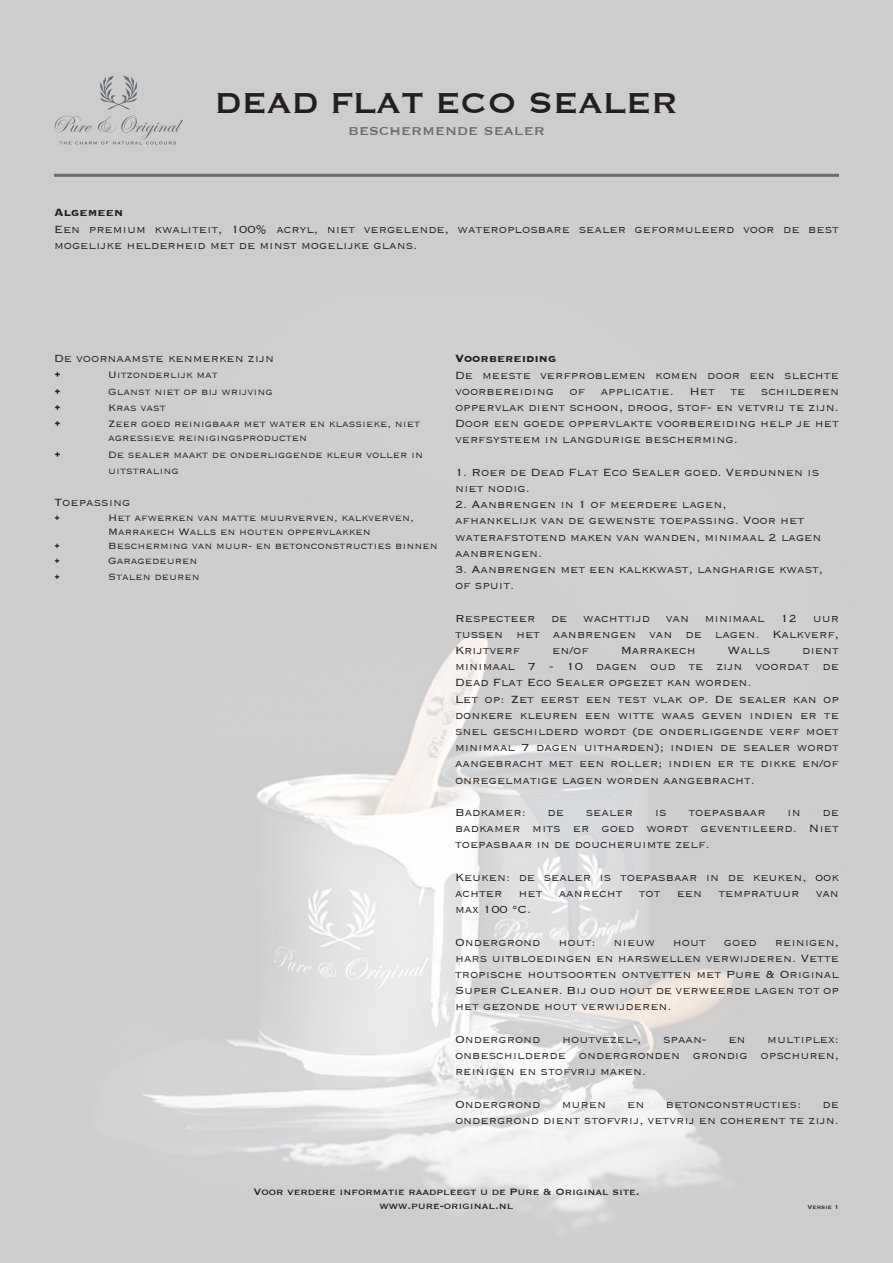
<style>
.page{position:relative;width:893px;height:1263px;background:#fff}
.page>*{position:absolute;margin:0;border:0;box-sizing:border-box;transform-origin:0 0}
.t1{font:37.5px "Copperplate";color:#231f20}
.t2{font:18px "Copperplate";color:#6a6d6f}
.t3{font:300 13.5px/16.2px "Copperplate";color:#231f20;text-align:justify}
.t4{font:700 13.5px "Copperplate";color:#231f20}
.t5{font:300 12px/14.4px "Copperplate";color:#231f20}
.t6{font:12px "Copperplate";color:#231f20}
.t7{font:7.5px "Copperplate";color:#231f20}
</style>
<div class="page">
<hr style="left:54px;top:174px;width:785px;height:3px;background:#6a6d6f">
<svg style="left:100px;top:75px;width:37px;height:34px"></svg>
<svg style="left:54px;top:116px;width:129px;height:28px;background:#c1c2c3"></svg>
<p class="t1" style="left:215px;top:79px;width:465px">DEAD FLAT ECO SEALER</p>
<p class="t2" style="left:348px;top:118px;width:198px">beschermende sealer</p>
<p class="t4" style="left:54px;top:204px;width:70px">Algemeen</p>
<p class="t3" style="left:54px;top:220px;width:786px">Een premium kwaliteit, 100% acryl, niet vergelende, wateroplosbare sealer geformuleerd voor de best mogelijke helderheid met de minst mogelijke glans.</p>
<p class="t3" style="left:54px;top:350px;width:222px">De voornaamste kenmerken zijn</p>
<p class="t3" style="left:54px;top:366px;width:8px">•</p>
<p class="t5" style="left:108px;top:367px;width:111px">Uitzonderlijk mat</p>
<p class="t3" style="left:54px;top:382px;width:8px">•</p>
<p class="t5" style="left:108px;top:384px;width:166px">Glanst niet op bij wrijving</p>
<p class="t3" style="left:54px;top:398px;width:8px">•</p>
<p class="t5" style="left:108px;top:400px;width:59px">Kras vast</p>
<p class="t3" style="left:54px;top:415px;width:8px">•</p>
<p class="t5" style="left:108px;top:416px;width:314px">Zeer goed reinigbaar met water en klassieke, niet agressieve reinigingsproducten</p>
<p class="t3" style="left:54px;top:445px;width:8px">•</p>
<p class="t5" style="left:108px;top:446px;width:317px;line-height:16.2px">De sealer maakt de onderliggende kleur voller in uitstraling</p>
<p class="t3" style="left:54px;top:494px;width:78px">Toepassing</p>
<p class="t5" style="left:54px;top:510px;width:7px">•</p>
<p class="t5" style="left:108px;top:510px;width:307px">Het afwerken van matte muurverven, kalkverven,<br>Marrakech Walls en houten oppervlakken</p>
<p class="t5" style="left:54px;top:538px;width:7px">•</p>
<p class="t5" style="left:108px;top:538px;width:331px">Bescherming van muur- en betonconstructies binnen</p>
<p class="t5" style="left:54px;top:553px;width:7px">•</p>
<p class="t5" style="left:108px;top:553px;width:91px">Garagedeuren</p>
<p class="t5" style="left:54px;top:569px;width:7px">•</p>
<p class="t5" style="left:108px;top:569px;width:93px">Stalen deuren</p>
<p class="t4" style="left:455px;top:350px;width:103px">Voorbereiding</p>
<p class="t3" style="left:455px;top:366px;width:385px">De meeste verfproblemen komen door een slechte voorbereiding of applicatie. Het te schilderen oppervlak dient schoon, droog, stof- en vetvrij te zijn.<br>Door een goede oppervlakte voorbereiding help je het verfsysteem in langdurige bescherming.</p>
<p class="t3" style="left:455px;top:463px;width:366px">1. Roer de Dead Flat Eco Sealer goed. Verdunnen is niet nodig.</p>
<p class="t3" style="left:455px;top:496px;width:368px;text-align:left">2. Aanbrengen in 1 of meerdere lagen,<br>afhankelijk van de gewenste toepassing. Voor het waterafstotend maken van wanden, minimaal 2 lagen aanbrengen.</p>
<p class="t3" style="left:455px;top:560px;width:370px">3. Aanbrengen met een kalkkwast, langharige kwast, of spuit.</p>
<p class="t3" style="left:455px;top:609px;width:385px">Respecteer de wachttijd van minimaal 12 uur tussen het aanbrengen van de lagen. Kalkverf, Krijtverf</p>
<p class="t3" style="left:552px;top:641px;width:38px">en/of</p>
<p class="t3" style="left:621px;top:641px;width:77px">Marrakech</p>
<p class="t3" style="left:728px;top:641px;width:44px">Walls</p>
<p class="t3" style="left:455px;top:641px;width:385px;text-indent:347px">dient minimaal 7 - 10 dagen oud te zijn voordat de Dead Flat Eco Sealer opgezet kan worden.</p>
<p class="t3" style="left:455px;top:690px;width:385px">Let op: Zet eerst een test vlak op. De sealer kan op donkere kleuren een witte waas geven indien er te snel geschilderd wordt (de onderliggende verf moet minimaal 7 dagen uitharden); indien de sealer wordt aangebracht met een roller; indien er te dikke en/of onregelmatige lagen worden aangebracht.</p>
<p class="t3" style="left:455px;top:803px;width:72px">Badkamer:</p>
<p class="t3" style="left:548px;top:803px;width:18px">de</p>
<p class="t3" style="left:586px;top:803px;width:49px">sealer</p>
<p class="t3" style="left:655px;top:803px;width:14px">is</p>
<p class="t3" style="left:688px;top:803px;width:79px">toepasbaar</p>
<p class="t3" style="left:787px;top:803px;width:15px">in</p>
<p class="t3" style="left:455px;top:803px;width:385px;text-indent:367px">de badkamer mits er goed wordt geventileerd. Niet toepasbaar in de doucheruimte zelf.</p>
<p class="t3" style="left:455px;top:868px;width:385px">Keuken: de sealer is toepasbaar in de keuken, ook achter het aanrecht tot een tempratuur van max 100 °C.</p>
<p class="t3" style="left:455px;top:933px;width:87px">Ondergrond</p>
<p class="t3" style="left:558px;top:933px;width:39px">hout:</p>
<p class="t3" style="left:614px;top:933px;width:43px">nieuw</p>
<p class="t3" style="left:673px;top:933px;width:35px">hout</p>
<p class="t3" style="left:724px;top:933px;width:34px">goed</p>
<p class="t3" style="left:455px;top:933px;width:385px;text-indent:320px">reinigen, hars uitbloedingen en harswellen verwijderen. Vette tropische houtsoorten ontvetten met Pure &amp; Original Super Cleaner. Bij oud hout de verweerde lagen tot op het gezonde hout verwijderen.</p>
<p class="t3" style="left:455px;top:1030px;width:87px">Ondergrond</p>
<p class="t3" style="left:562px;top:1030px;width:81px">houtvezel-,</p>
<p class="t3" style="left:663px;top:1030px;width:45px">spaan-</p>
<p class="t3" style="left:728px;top:1030px;width:19px">en</p>
<p class="t3" style="left:455px;top:1030px;width:385px;text-indent:312px">multiplex: onbeschilderde ondergronden grondig opschuren, reinigen en stofvrij maken.</p>
<p class="t3" style="left:455px;top:1095px;width:87px">Ondergrond</p>
<p class="t3" style="left:562px;top:1095px;width:46px">muren</p>
<p class="t3" style="left:627px;top:1095px;width:19px">en</p>
<p class="t3" style="left:666px;top:1095px;width:137px">betonconstructies:</p>
<p class="t3" style="left:455px;top:1095px;width:385px;text-align:right">de<br>ondergrond dient stofvrij, vetvrij en coherent te zijn.</p>
<p class="t6" style="left:253px;top:1183px;width:388px">Voor verdere informatie raadpleegt u de Pure &amp; Original site.</p>
<p class="t6" style="left:379px;top:1198px;width:136px">www.pure-original.nl</p>
<p class="t7" style="left:807px;top:1202px;width:33px">Versie 1</p>
</div>
